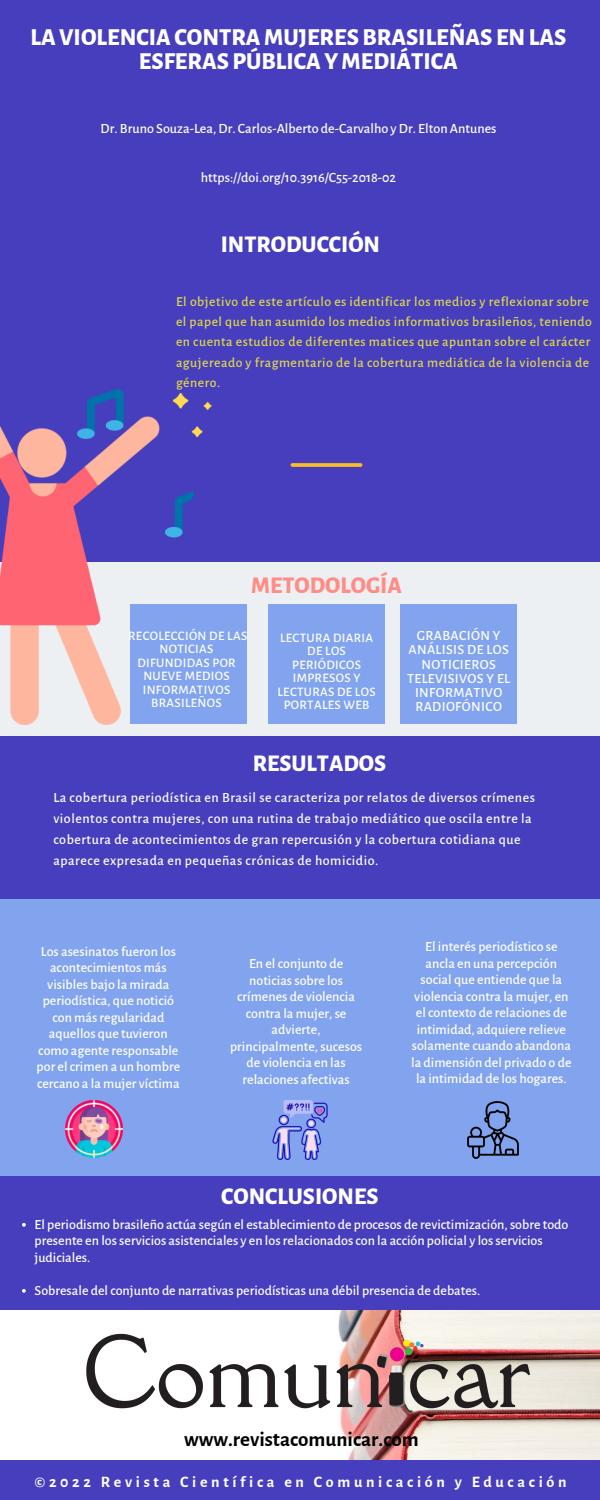
<style>
.page{position:relative;width:600px;height:1500px;background:#463ebd}
.page>*{position:absolute;margin:0;border:0;box-sizing:border-box;transform-origin:0 0}
.t1{font:800 24px/24px "Alegreya Sans";color:#fff;text-align:center}
.t2{font:800 23.6px "Alegreya Sans";color:#fff}
.t3{font:800 23.6px "Alegreya Sans";color:#ff8d87}
.t4{font:700 21px "Alegreya Sans";color:#000}
.t5{font:700 16px "Alegreya Sans";letter-spacing:.23em;color:#fff}
.t6{font:500 14.1px "Alegreya Sans";color:#fff}
.t7{font:500 14px/16.5px "Alegreya Sans";color:#fff;text-align:center}
.t8{font:500 14px/21px "Alegreya Sans";letter-spacing:.035em;color:#fff}
.t9{font:500 14px/14.2px "Alegreya Sans";letter-spacing:.025em;color:#fff;text-align:center}
.t10{font:500 13.7px/20.2px "Alegreya Sans";letter-spacing:.035em;color:#dfd64b}
.t11{font:500 13px/13.5px "Alegreya Sans";letter-spacing:.025em;color:#fff;text-align:center}
</style>
<div class="page">
<hr style="left:292px;top:463px;width:69px;height:4px;background:#efb631">
<div style="left:0;top:562px;width:600px;height:174px;background:#edf0f2"></div>
<div style="left:0;top:900px;width:600px;height:276px;background:#82a4ef"></div>
<img style="left:0;top:389px;width:212px;height:335px">
<div style="left:130px;top:604px;width:117px;height:120px;background:#82a4ef"></div>
<div style="left:268px;top:604px;width:117px;height:120px;background:#82a4ef"></div>
<div style="left:400px;top:604px;width:117px;height:120px;background:#82a4ef"></div>
<img style="left:0;top:1311px;width:600px;height:148px">
<img style="left:80px;top:1327px;width:457px;height:89px">
<img style="left:66px;top:1101px;width:57px;height:57px">
<img style="left:272px;top:1101px;width:56px;height:58px">
<img style="left:467px;top:1101px;width:52px;height:58px">
<svg style="left:22px;top:1223px;width:4px;height:4px"></svg>
<svg style="left:22px;top:1289px;width:4px;height:4px"></svg>
<p class="t1" style="left:31px;top:25px;width:537px">LA VIOLENCIA CONTRA MUJERES BRASILEÑAS EN LAS<br>ESFERAS PÚBLICA Y MEDIÁTICA</p>
<p class="t6" style="left:101px;top:122px;width:398px">Dr. Bruno Souza-Lea, Dr. Carlos-Alberto de-Carvalho y Dr. Elton Antunes</p>
<p class="t6" style="left:201px;top:170px;width:197px">https://doi.org/10.3916/C55-2018-02</p>
<p class="t2" style="left:221px;top:233px;width:161px">INTRODUCCIÓN</p>
<p class="t10" style="left:176px;top:292px;width:418px">El objetivo de este artículo es identificar los medios y reflexionar sobre el papel que han asumido los medios informativos brasileños, teniendo en cuenta estudios de diferentes matices que apuntan sobre el carácter agujereado y fragmentario de la cobertura mediática de la violencia de género.</p>
<p class="t3" style="left:251px;top:574px;width:152px">METODOLOGÍA</p>
<p class="t11" style="left:128px;top:629px;width:121px">RECOLECCIÓN DE LAS<br>NOTICIAS</p>
<p class="t11" style="left:137px;top:656px;width:100px">DIFUNDIDAS POR<br>NUEVE MEDIOS<br>INFORMATIVOS<br>BRASILEÑOS</p>
<p class="t11" style="left:277px;top:631px;width:100px">LECTURA DIARIA<br>DE LOS<br>PERIÓDICOS<br>IMPRESOS Y<br>LECTURAS DE LOS<br>PORTALES WEB</p>
<p class="t9" style="left:407px;top:629px;width:105px">GRABACIÓN Y<br>ANÁLISIS DE LOS<br>NOTICIEROS<br>TELEVISIVOS Y EL<br>INFORMATIVO<br>RADIOFÓNICO</p>
<p class="t2" style="left:253px;top:752px;width:135px">RESULTADOS</p>
<p class="t8" style="left:53px;top:787px;width:483px">La cobertura periodística en Brasil se caracteriza por relatos de diversos crímenes violentos contra mujeres, con una rutina de trabajo mediático que oscila entre la cobertura de acontecimientos de gran repercusión y la cobertura cotidiana que aparece expresada en pequeñas crónicas de homicidio.</p>
<p class="t7" style="left:37px;top:943px;width:145px">Los asesinatos fueron los acontecimientos más visibles bajo la mirada periodística, que notició con más regularidad aquellos que tuvieron como agente responsable por el crimen a un hombre cercano a la mujer víctima</p>
<p class="t7" style="left:230px;top:956px;width:134px">En el conjunto de noticias sobre los crímenes de violencia contra la mujer, se advierte, principalmente, sucesos de violencia en las relaciones afectivas</p>
<p class="t7" style="left:411px;top:939px;width:162px">El interés periodístico se ancla en una percepción social que entiende que la violencia contra la mujer, en el contexto de relaciones de intimidad, adquiere relieve solamente cuando abandona la dimensión del privado o de la intimidad de los hogares.</p>
<p class="t2" style="left:221px;top:1185px;width:159px">CONCLUSIONES</p>
<p class="t7" style="left:35px;top:1217px;width:535px;text-align:left">El periodismo brasileño actúa según el establecimiento de procesos de revictimización, sobre todo presente en los servicios asistenciales y en los relacionados con la acción policial y los servicios judiciales.</p>
<p class="t7" style="left:35px;top:1283px;width:447px">Sobresale del conjunto de narrativas periodísticas una débil presencia de debates.</p>
<p class="t4" style="left:184px;top:1429px;width:236px">www.revistacomunicar.com</p>
<p class="t5" style="left:34px;top:1474px;width:534px">©2022 Revista Científica en Comunicación y Educación</p>
</div>
